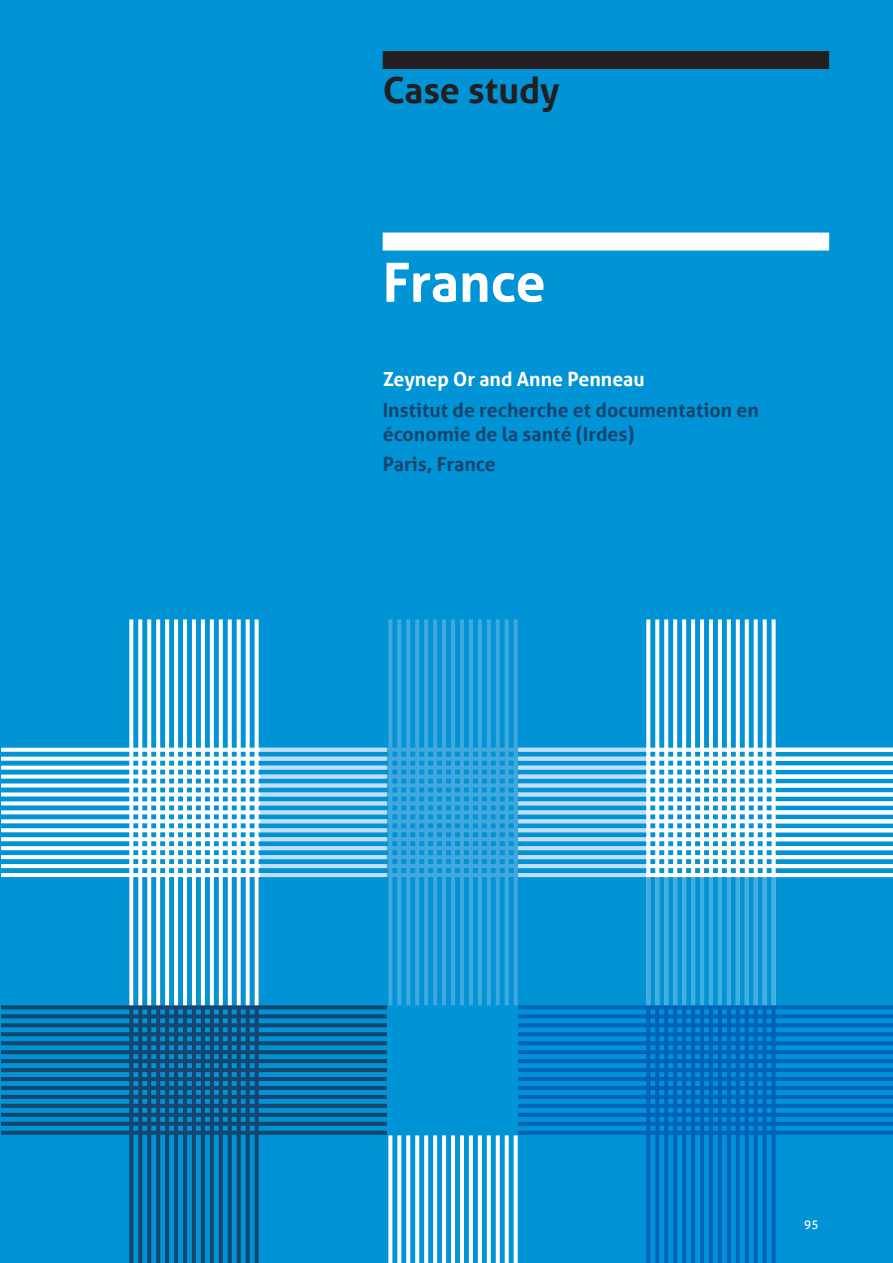
<style>
.page{position:relative;width:893px;height:1263px;background:#0093d5}
.page>*{position:absolute;margin:0;border:0;box-sizing:border-box;transform-origin:0 0}
.t1{font:700 54px "Aller";letter-spacing:-.01em;color:#fff}
.Numbered_sub_heading{font:700 36px "Aller";color:#231f20}
.Institution_cover{font:700 19.5px/24px "Aller";color:#15466f}
.Authors{font:700 19.5px "Aller";color:#fff}
.t2{font:12px "Aller";color:#fff}
</style>
<div class="page">
<svg style="left:388px;top:1135px;width:130px;height:128px"></svg>
<svg style="left:646px;top:619px;width:130px;height:258px"></svg>
<svg style="left:776px;top:747px;width:117px;height:130px"></svg>
<svg style="left:1px;top:1005px;width:386px;height:258px"></svg>
<svg style="left:518px;top:877px;width:375px;height:386px"></svg>
<svg style="left:1px;top:619px;width:259px;height:386px"></svg>
<svg style="left:260px;top:619px;width:386px;height:386px"></svg>
<div style="left:383px;top:51px;width:446px;height:18px;background:#231f20"></div>
<div style="left:383px;top:233px;width:446px;height:18px;background:#fff"></div>
<p class="Numbered_sub_heading" style="left:383px;top:68px;width:179px">Case study</p>
<p class="t1" style="left:383px;top:249px;width:165px">France</p>
<p class="Authors" style="left:383px;top:367px;width:263px">Zeynep Or and Anne Penneau</p>
<p class="Institution_cover" style="left:383px;top:398px;width:378px">Institut de recherche et documentation en économie de la santé (Irdes)</p>
<p class="Institution_cover" style="left:383px;top:452px;width:115px">Paris, France</p>
<p class="t2" style="left:804px;top:1217px;width:16px">95</p>
</div>
